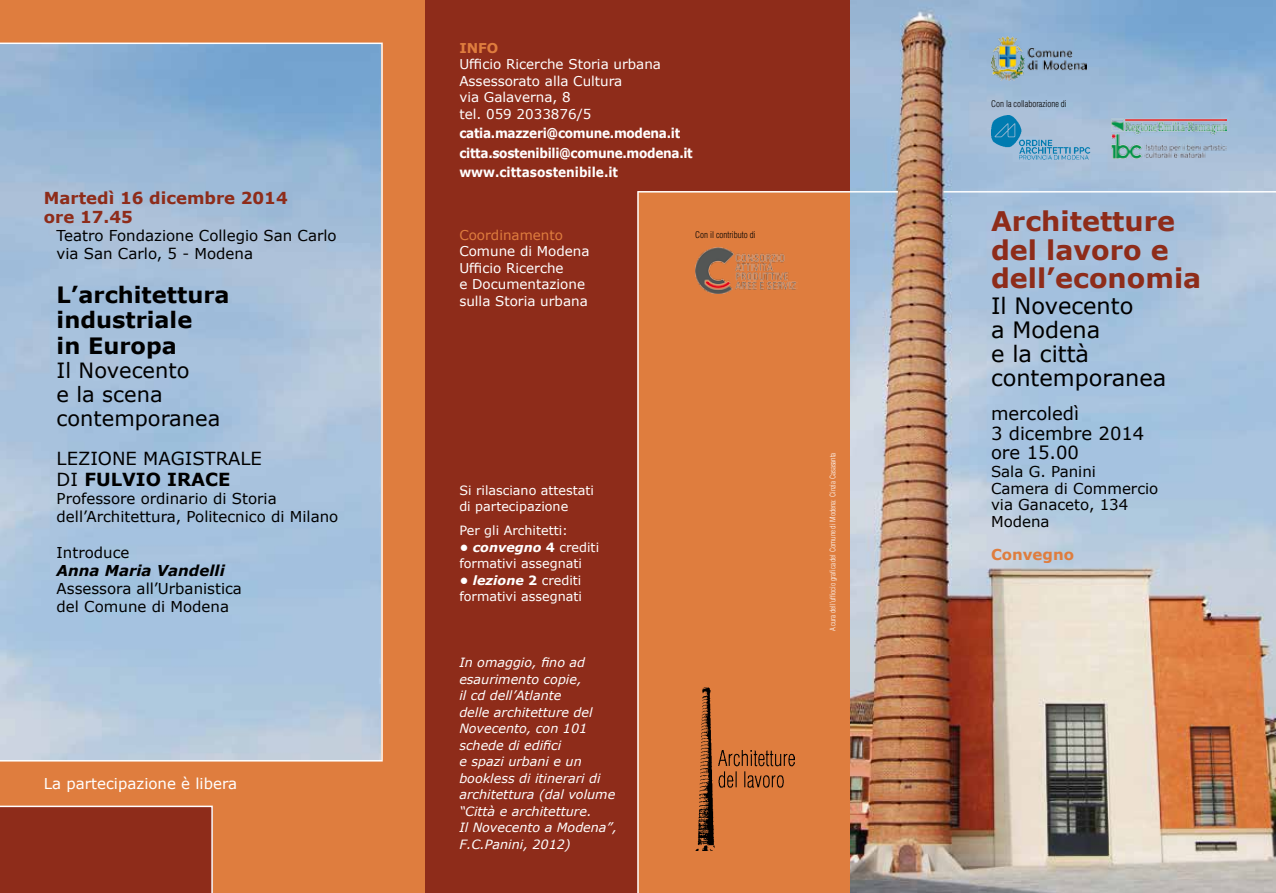
<style>
.page{position:relative;width:1276px;height:893px;background:#fff}
.page>*{position:absolute;margin:0;border:0;box-sizing:border-box;transform-origin:0 0}
.t1{font:700 27px/28.5px "Verdana";color:#8e2c1a}
.t2{font:22.5px/24px "Verdana";color:#000}
.t3{font:700 22.5px/25.5px "Verdana";color:#000}
.t4{font:21px/24px "Verdana";color:#000}
.t5{font:18px/19.5px "Verdana";color:#000}
.t6{font:700 16.5px/19.5px "Verdana";color:#8e2c1a}
.t7{font:15px/16.5px "Verdana";color:#000}
.t8{font:15px "Verdana";color:#fff}
.t9{font:italic 700 15px "Verdana";color:#000}
.t10{font:700 15px "Verdana";color:#df7d3e}
.t11{font:13.5px/16.5px "Verdana";color:#fff}
.t12{font:700 13.5px/19.5px "Verdana";letter-spacing:-.025em;color:#fff;scale:.9 1}
.t13{font:13.5px "Verdana";color:#df7d3e}
.t14{font:700 13.5px "Verdana";color:#df7d3e}
.t15{font:italic 12.75px/16.5px "Verdana";color:#fff}
.t16{font:12.75px/16.5px "Verdana";color:#fff}
.t17{font:300 condensed 9px "Helvetica";color:#000}
.t18{font:300 condensed 7.5px "Helvetica";color:#fff}
.s1{font-weight:700}
.s2{font-weight:700;font-style:italic}
</style>
<div class="page">
<div style="left:0;top:0;width:425px;height:893px;background:#df7d3e"></div>
<svg style="left:0;top:43px;width:383px;height:718px;background:#a5bfda"></svg>
<div style="left:425px;top:0;width:425px;height:893px;background:#8e2c1a"></div>
<div style="left:638px;top:191px;width:212px;height:702px;background:#df7d3e"></div>
<img style="left:850px;top:0;width:426px;height:893px">
<img style="left:991px;top:36px;width:95px;height:44px">
<hr style="left:943px;top:191px;width:333px;height:2px;background:#fff">
<hr style="left:638px;top:191px;width:260px;height:2px;background:#fff">
<hr style="left:637px;top:191px;width:2px;height:702px;background:#fff">
<img style="left:695px;top:688px;width:99px;height:163px">
<div style="left:0;top:806px;width:213px;height:87px;background:#8e2c1a"></div>
<img style="left:695px;top:247px;width:102px;height:46px">
<img style="left:991px;top:115px;width:108px;height:45px">
<img style="left:1111px;top:118px;width:115px;height:40px">
<p class="t6" style="left:44px;top:187px;width:245px">Martedì 16 dicembre 2014 ore 17.45</p>
<p class="t7" style="left:57px;top:226px;width:282px;line-height:18px">Teatro Fondazione Collegio San Carlo via San Carlo, 5 - Modena</p>
<h2 class="t3" style="left:57px;top:281px;width:174px">L’architettura industriale<br>in Europa</h2>
<h3 class="t4" style="left:57px;top:357px;width:165px">Il Novecento<br>e la scena contemporanea</h3>
<p class="t5" style="left:57px;top:447px;width:207px;line-height:21px">LEZIONE MAGISTRALE<br>DI <span class="s1">FULVIO IRACE</span></p>
<p class="t7" style="left:57px;top:489px;width:283px;line-height:18px">Professore ordinario di Storia dell’Architettura, Politecnico di Milano</p>
<p class="t7" style="left:57px;top:543px;width:74px">Introduce</p>
<p class="t9" style="left:57px;top:561px;width:170px">Anna Maria Vandelli</p>
<p class="t7" style="left:57px;top:579px;width:187px;line-height:18px">Assessora all’Urbanistica del Comune di Modena</p>
<p class="t8" style="left:44px;top:773px;width:195px">La partecipazione è libera</p>
<p class="t14" style="left:459px;top:39px;width:41px">info</p>
<p class="t11" style="left:459px;top:56px;width:203px">Ufficio Ricerche Storia urbana<br>Assessorato alla Cultura<br>via Galaverna, 8<br>tel. 059 2033876/5</p>
<p class="t12" style="left:459px;top:123px;width:261px">catia.mazzeri@comune.modena.it citta.sostenibili@comune.modena.it www.cittasostenibile.it</p>
<p class="t13" style="left:459px;top:226px;width:105px">Coordinamento</p>
<p class="t11" style="left:459px;top:243px;width:132px">Comune di Modena<br>Ufficio Ricerche<br>e Documentazione sulla Storia urbana</p>
<p class="t16" style="left:459px;top:481px;width:136px">Si rilasciano attestati di partecipazione</p>
<p class="t16" style="left:459px;top:522px;width:110px">Per gli Architetti:</p>
<p class="t16" style="left:459px;top:538px;width:141px"><span class="s2">• convegno</span> <span class="s1">4</span> crediti formativi assegnati</p>
<p class="t16" style="left:459px;top:571px;width:124px"><span class="s2">• lezione</span> <span class="s1">2</span> crediti formativi assegnati</p>
<p class="t15" style="left:459px;top:654px;width:159px">In omaggio, fino ad esaurimento copie,<br>il cd dell’Atlante<br>delle architetture del<br>Novecento, con 101 schede di edifici<br>e spazi urbani e un bookless di itinerari di architettura (dal volume “Città e architetture.<br>Il Novecento a Modena”,<br>F.C.Panini, 2012)</p>
<p class="t17" style="left:695px;top:230px;width:62px">Con il contributo di</p>
<p class="t18" style="left:828px;top:631px;width:180px;rotate:-90deg">A cura dell’uffiocio grafica del Comune di Modena: Cinzia Casasanta</p>
<p class="t17" style="left:991px;top:99px;width:77px">Con la collaborazione di</p>
<h1 class="t1" style="left:991px;top:206px;width:212px">Architetture del lavoro e dell’economia</h1>
<h2 class="t2" style="left:991px;top:293px;width:177px">Il Novecento<br>a Modena<br>e la città contemporanea</h2>
<p class="t5" style="left:991px;top:403px;width:155px">mercoledì<br>3 dicembre 2014 ore 15.00</p>
<p class="t7" style="left:991px;top:463px;width:169px">Sala G. Panini<br>Camera di Commercio via Ganaceto, 134<br>Modena</p>
<p class="t10" style="left:991px;top:545px;width:85px">Convegno</p>
</div>
